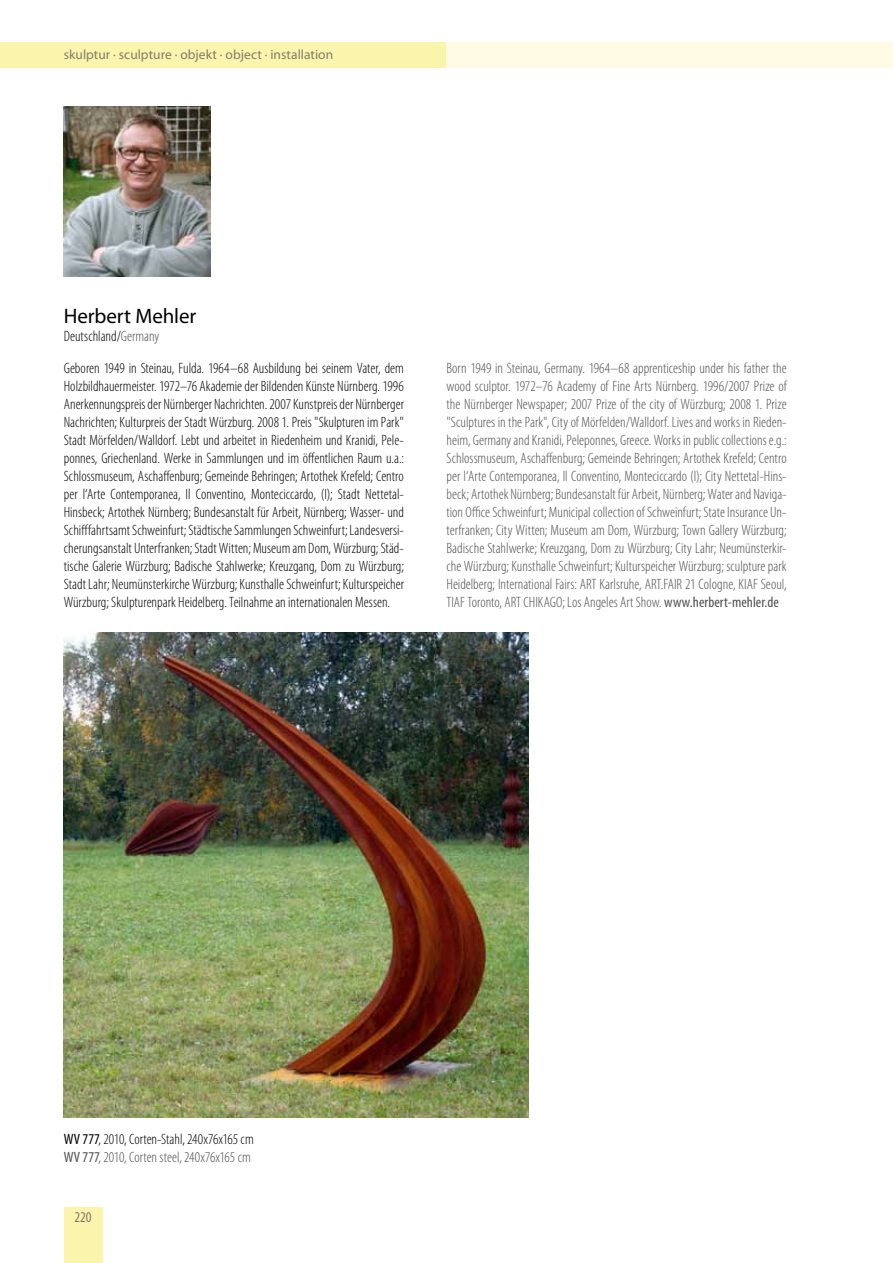
<style>
.page{position:relative;width:893px;height:1263px;background:#fff}
.page>*{position:absolute;margin:0;border:0;box-sizing:border-box;transform-origin:0 0}
.t1{font:21px "Myriad Pro";letter-spacing:-.005em;color:#000}
.t2{font:300 condensed 15px/18px "Myriad Pro";color:#000}
.t3{font:300 condensed 15px/18px "Myriad Pro";color:#504f53;text-align:justify}
.t4{font:condensed 15px "Myriad Pro";color:#847c6a}
.t5{font:13.5px "Myriad Pro";color:#847c6a}
.s1{color:#504f53}
.s2{font-weight:400}
.s3{font-weight:400;color:#504f53}
</style>
<div class="page">
<div style="left:0;top:43px;width:446px;height:25px;background:#fbf4ad"></div>
<div style="left:64px;top:1208px;width:38px;height:55px;background:#fbf4ad"></div>
<div style="left:446px;top:43px;width:447px;height:25px;background:#fefae3"></div>
<img style="left:64px;top:106px;width:147px;height:170px">
<img style="left:64px;top:633px;width:465px;height:485px">
<p class="t5" style="left:64px;top:46px;width:271px">skulptur · sculpture · objekt · object · installation</p>
<h1 class="t1" style="left:64px;top:303px;width:134px">Herbert Mehler</h1>
<p class="t2" style="left:64px;top:327px;width:97px">Deutschland/<span class="s1">Germany</span></p>
<p class="t2" style="left:64px;top:359px;width:342px;text-align:justify">Geboren 1949 in Steinau, Fulda. 1964–68 Ausbildung bei seinem Vater, dem Holzbildhauermeister. 1972–76 Akademie der Bildenden Künste Nürnberg. 1996<br>Anerkennungspreis der Nürnberger Nachrichten. 2007 Kunstpreis der Nürnberger Nachrichten; Kulturpreis der Stadt Würzburg. 2008 1. Preis "Skulpturen im Park" Stadt Mörfelden/Walldorf. Lebt und arbeitet in Riedenheim und Kranidi, Pele&shy;ponnes, Griechenland. Werke in Sammlungen und im öffentlichen Raum u.a.:<br>Schlossmuseum, Aschaffenburg; Gemeinde Behringen; Artothek Krefeld; Centro per l‘Arte Contemporanea, Il Conventino, Monteciccardo, (I); Stadt Nettetal-Hinsbeck; Artothek Nürnberg; Bundesanstalt für Arbeit, Nürnberg; Wasser- und Schifffahrtsamt Schweinfurt; Städtische Sammlungen Schweinfurt; Landesversi&shy;cherungsanstalt Unterfranken; Stadt Witten; Museum am Dom, Würzburg; Städ&shy;tische Galerie Würzburg; Badische Stahlwerke; Kreuzgang, Dom zu Würzburg; Stadt Lahr; Neumünsterkirche Würzburg; Kunsthalle Schweinfurt; Kulturspeicher Würzburg; Skulpturenpark Heidelberg. Teilnahme an internationalen Messen.</p>
<p class="t3" style="left:446px;top:359px;width:342px">Born 1949 in Steinau, Germany. 1964–68 apprenticeship under his father the wood sculptor. 1972–76 Academy of Fine Arts Nürnberg. 1996/2007 Prize of the Nürnberger Newspaper; 2007 Prize of the city of Würzburg; 2008 1. Prize "Sculptures in the Park", City of Mörfelden/Walldorf. Lives and works in Rieden&shy;heim, Germany and Kranidi, Peleponnes, Greece. Works in public collections e.g.:<br>Schlossmuseum, Aschaffenburg; Gemeinde Behringen; Artothek Krefeld; Centro per l‘Arte Contemporanea, Il Conventino, Monteciccardo (I); City Nettetal-Hins&shy;beck; Artothek Nürnberg; Bundesanstalt für Arbeit, Nürnberg; Water and Naviga&shy;tion Office Schweinfurt; Municipal collection of Schweinfurt; State Insurance Un&shy;terfranken; City Witten; Museum am Dom, Würzburg; Town Gallery Würzburg; Badische Stahlwerke; Kreuzgang, Dom zu Würzburg; City Lahr; Neumünsterkir&shy;che Würzburg; Kunsthalle Schweinfurt; Kulturspeicher Würzburg; sculpture park Heidelberg; International Fairs: ART Karlsruhe, ART.FAIR 21 Cologne, KIAF Seoul, TIAF Toronto, ART CHIKAGO; Los Angeles Art Show. <span class="s2">www.herbert-mehler.de</span></p>
<p class="t2" style="left:64px;top:1130px;width:192px"><span class="s2">WV 777</span>, 2010, Corten-Stahl, 240x76x165 cm<br><span class="s3">WV 777</span><span class="s1">, 2010, Corten steel, 240x76x165 cm</span></p>
<p class="t4" style="left:74px;top:1208px;width:19px">220</p>
</div>
